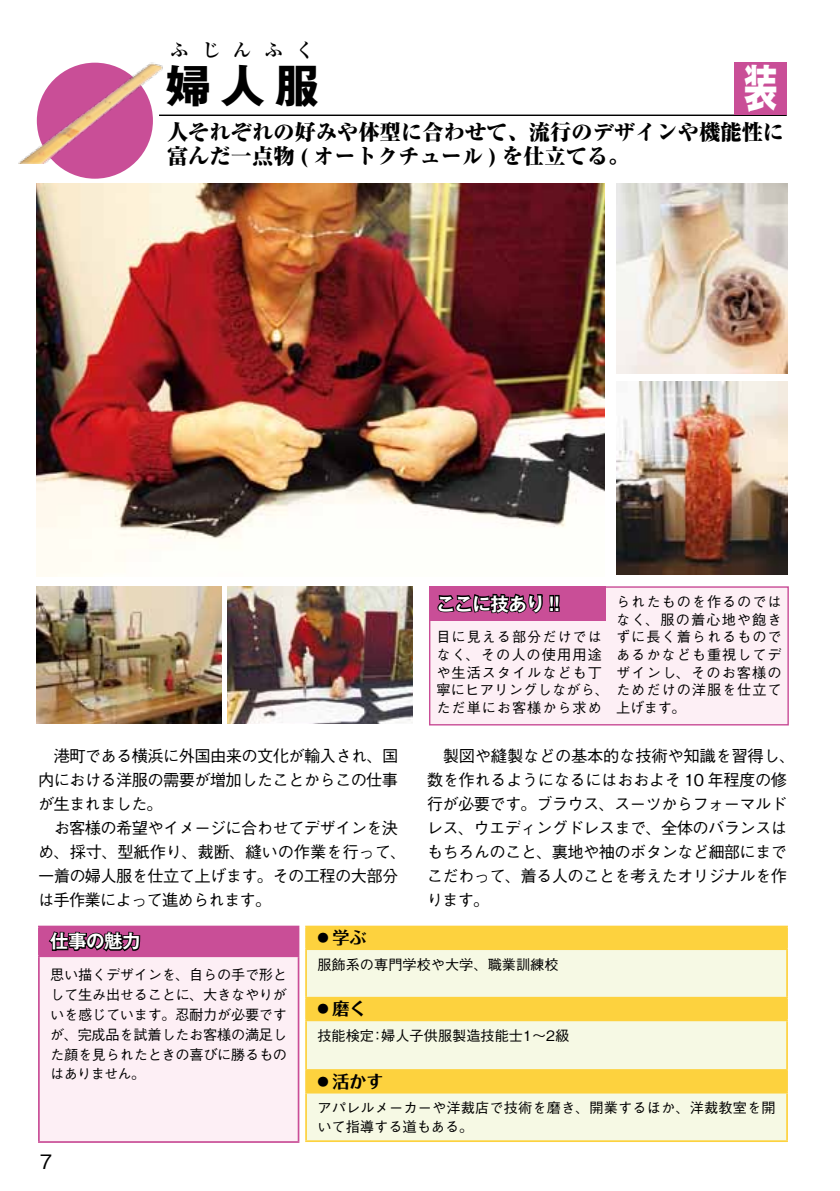
<style>
.page{position:relative;width:840px;height:1191px;background:#fff}
.page>*{position:absolute;margin:0;border:0;box-sizing:border-box;transform-origin:0 0}
.t1{font:700 50.2px "Gothic MB101 Pro";color:#fff;scale:.68 1}
.t2{font:700 45.4px "Gothic MB101 Pro";color:#000}
.t3{font:800 expanded 21.2px/24px "Ryumin Pro";color:#000}
.t4{font:500 19.8px "Gothic BBB Pro";color:#000}
.t5{font:700 18.4px "Gothic MB101 Pro De";letter-spacing:-.025em;color:#fff}
.t6{font:700 18.4px "Ryumin Pro";color:#000}
.t7{font:700 17px "Folk Pro";color:#000}
.t8{font:500 16.2px/24px "Gothic BBB Pro";letter-spacing:-.04em;color:#000}
.t9{font:500 14.2px/17.8px "Gothic BBB Pro";letter-spacing:.01em;color:#000;text-align:justify}
.t10{font:500 14.2px/17.8px "Gothic BBB Pro";letter-spacing:.065em;color:#000}
.t11{font:700 11.4px "Folk Pro";color:#000}
</style>
<div class="page">
<hr style="left:159px;top:115px;width:627px;height:1px;background:#000">
<img style="left:37px;top:184px;width:567px;height:392px">
<img style="left:616px;top:184px;width:170px;height:189px">
<div style="left:734px;top:63px;width:52px;height:52px;background:#c94e97"></div>
<img style="left:616px;top:381px;width:170px;height:193px">
<div style="left:37px;top:63px;width:116px;height:116px;background:#c94e97;border-radius:50%"></div>
<div style="left:429px;top:586px;width:359px;height:139px;background:#fdeff5;border:1px solid #c94e97"></div>
<div style="left:428px;top:586px;width:177px;height:34px;background:#c94e97"></div>
<svg style="left:436px;top:574px;width:124px;height:47px"></svg>
<img style="left:228px;top:586px;width:184px;height:137px">
<img style="left:37px;top:586px;width:184px;height:137px">
<img style="left:18px;top:62px;width:195px;height:102px">
<div style="left:39px;top:926px;width:259px;height:30px;background:#c94e97"></div>
<div style="left:39px;top:956px;width:259px;height:186px;background:#fdeff5"></div>
<hr style="left:38px;top:925px;width:261px;height:2px;background:#c94e97">
<hr style="left:38px;top:927px;width:2px;height:28px;background:#c94e97">
<hr style="left:297px;top:927px;width:2px;height:28px;background:#c94e97">
<hr style="left:38px;top:955px;width:261px;height:2px;background:#c94e97">
<hr style="left:38px;top:957px;width:2px;height:184px;background:#c94e97">
<hr style="left:297px;top:957px;width:2px;height:184px;background:#c94e97">
<hr style="left:38px;top:1141px;width:261px;height:1px;background:#c94e97">
<svg style="left:47px;top:931px;width:94px;height:27px"></svg>
<div style="left:307px;top:927px;width:478px;height:21px;background:#fdd23e"></div>
<svg style="left:307px;top:950px;width:478px;height:190px;background:#f7efbd"></svg>
<hr style="left:305px;top:925px;width:482px;height:2px;background:#fdd23e">
<hr style="left:305px;top:927px;width:2px;height:21px;background:#fdd23e">
<hr style="left:785px;top:927px;width:2px;height:21px;background:#fdd23e">
<hr style="left:305px;top:948px;width:482px;height:2px;background:#fdd23e">
<hr style="left:305px;top:950px;width:2px;height:46px;background:#fdd23e">
<hr style="left:785px;top:950px;width:2px;height:46px;background:#fdd23e">
<hr style="left:305px;top:996px;width:482px;height:2px;background:#fdd23e">
<hr style="left:305px;top:998px;width:2px;height:21px;background:#fdd23e">
<hr style="left:785px;top:998px;width:2px;height:21px;background:#fdd23e">
<hr style="left:305px;top:1019px;width:482px;height:2px;background:#fdd23e">
<hr style="left:305px;top:1021px;width:2px;height:48px;background:#fdd23e">
<hr style="left:785px;top:1021px;width:2px;height:48px;background:#fdd23e">
<hr style="left:305px;top:1069px;width:482px;height:1px;background:#fdd23e">
<hr style="left:305px;top:1070px;width:2px;height:21px;background:#fdd23e">
<hr style="left:785px;top:1070px;width:2px;height:21px;background:#fdd23e">
<hr style="left:305px;top:1091px;width:482px;height:2px;background:#fdd23e">
<hr style="left:305px;top:1093px;width:2px;height:47px;background:#fdd23e">
<hr style="left:785px;top:1093px;width:2px;height:47px;background:#fdd23e">
<hr style="left:305px;top:1140px;width:482px;height:2px;background:#fdd23e">
<p class="t6" style="left:170px;top:36px;width:20px">ふ</p>
<p class="t6" style="left:201px;top:36px;width:20px">じ</p>
<p class="t6" style="left:233px;top:36px;width:20px">ん</p>
<p class="t6" style="left:264px;top:36px;width:20px">ふ</p>
<p class="t6" style="left:295px;top:36px;width:20px">く</p>
<h1 class="t1" style="left:743px;top:46px;width:51px">装</h1>
<h2 class="t2" style="left:165px;top:48px;width:156px">婦人服</h2>
<h3 class="t3" style="left:167px;top:118px;width:618px">人それぞれの好みや体型に合わせて、流行のデザインや機能性に富んだ一点物 ( オートクチュール ) を仕立てる。</h3>
<p class="t5" style="left:436px;top:588px;width:125px">ここに技あり !!</p>
<p class="t10" style="left:436px;top:626px;width:174px">目に見える部分だけではなく、その人の使用用途や生活スタイルなども丁寧にヒアリングしながら、ただ単にお客様から求め</p>
<p class="t9" style="left:615px;top:591px;width:167px">られたものを作るのではなく、服の着心地や飽きずに長く着られるものであるかなども重視してデザインし、そのお客様のためだけの洋服を仕立て上げます。</p>
<p class="t8" style="left:38px;top:741px;width:370px">　港町である横浜に外国由来の文化が輸入され、国内における洋服の需要が増加したことからこの仕事が生まれました。<br>　お客様の希望やイメージに合わせてデザインを決め、採寸、型紙作り、裁断、縫いの作業を行って、一着の婦人服を仕立て上げます。その工程の大部分は手作業によって進められます。</p>
<p class="t8" style="left:426px;top:741px;width:370px">　製図や縫製などの基本的な技術や知識を習得し、数を作れるようになるにはおおよそ 10 年程度の修行が必要です。ブラウス、スーツからフォーマルドレス、ウエディングドレスまで、全体のバランスはもちろんのこと、裏地や袖のボタンなど細部にまでこだわって、着る人のことを考えたオリジナルを作ります。</p>
<p class="t5" style="left:50px;top:926px;width:92px">仕事の魅力</p>
<p class="t9" style="left:50px;top:963px;width:238px;line-height:19.8px">思い描くデザインを、自らの手で形として生み出せることに、大きなやりがいを感じています。忍耐力が必要ですが、完成品を試着したお客様の満足した顔を見られたときの喜びに勝るものはありません。</p>
<p class="t4" style="left:40px;top:1145px;width:14px">7</p>
<p class="t7" style="left:332px;top:923px;width:36px">学ぶ</p>
<p class="t11" style="left:317px;top:928px;width:13px">●</p>
<p class="t9" style="left:317px;top:953px;width:242px">服飾系の専門学校や大学、職業訓練校</p>
<p class="t7" style="left:332px;top:994px;width:36px">磨く</p>
<p class="t11" style="left:317px;top:999px;width:13px">●</p>
<p class="t9" style="left:317px;top:1025px;width:58px">技能検定</p>
<p class="t7" style="left:332px;top:1066px;width:53px">活かす</p>
<p class="t9" style="left:381px;top:1025px;width:189px">婦人子供服製造技能士1〜2級</p>
<p class="t9" style="left:370px;top:1025px;width:16px">：</p>
<p class="t11" style="left:317px;top:1071px;width:13px">●</p>
<p class="t9" style="left:317px;top:1096px;width:459px;line-height:18.4px">アパレルメーカーや洋裁店で技術を磨き、開業するほか、洋裁教室を開いて指導する道もある。</p>
</div>
